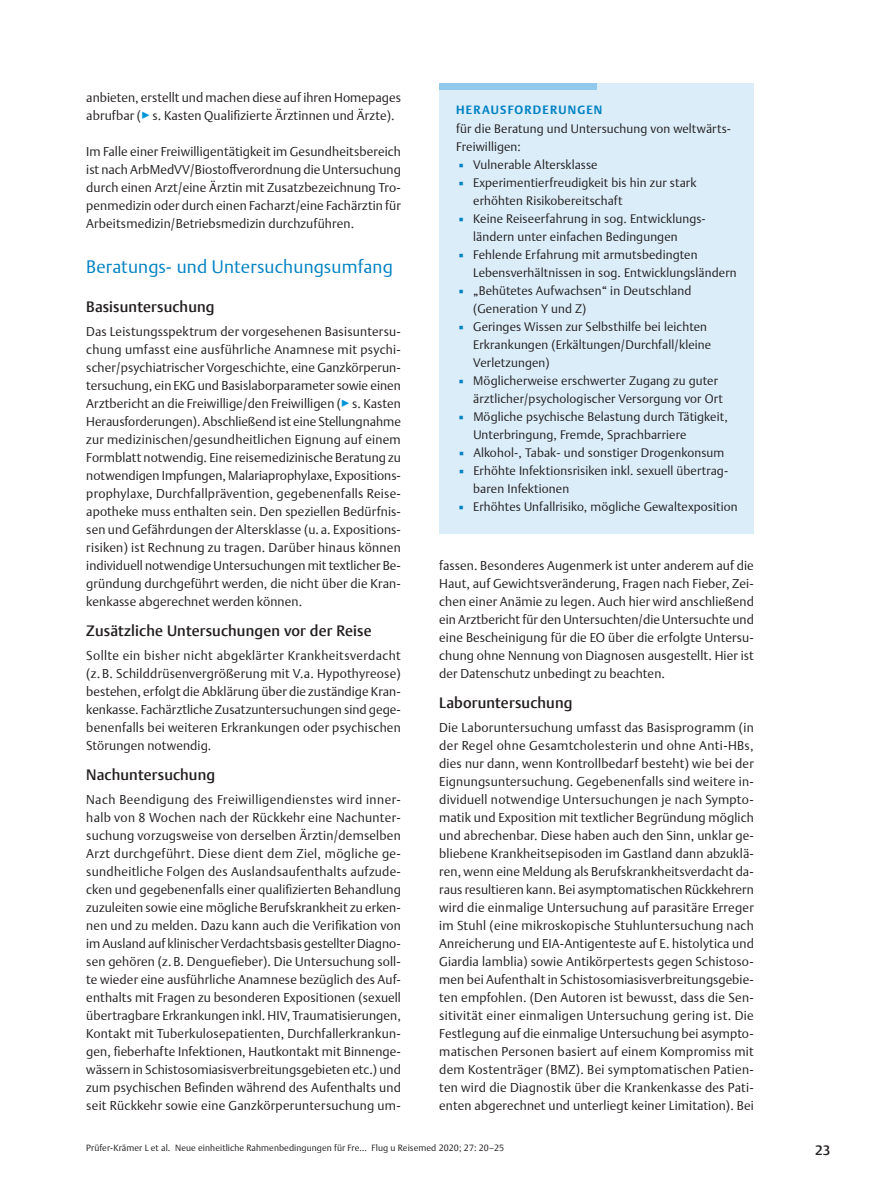
<style>
.page{position:relative;width:893px;height:1191px;background:#fff}
.page>*{position:absolute;margin:0;border:0;box-sizing:border-box;transform-origin:0 0}
.t1{font:300 18px "Thieme Argo 2011";letter-spacing:.01em;color:#0082c3}
.t2{font:500 15px "Thieme Argo 2011";letter-spacing:.01em;color:#231f20}
.t3{font:500 13.5px "Thieme Argo 2011";color:#231f20}
.t4{font:300 12.75px/18px "Thieme Argo 2011";letter-spacing:.01em;color:#231f20;text-align:justify}
.t5{font:300 12.3px/18px "Thieme Argo 2011";letter-spacing:.01em;color:#231f20}
.t6{font:700 12px "Thieme Argo 2011";letter-spacing:.1em;color:#0082c3}
.t7{font:300 9px "Thieme Argo 2011";letter-spacing:.01em;color:#231f20}
.s1{color:#0095d9}
.s2{color:#0082c3}
</style>
<div class="page">
<div style="left:439px;top:84px;width:315px;height:450px;background:#dbedf9"></div>
<div style="left:439px;top:84px;width:158px;height:6px;background:#91c9ed"></div>
<p class="t4" style="left:86px;top:88px;width:316px">anbieten, erstellt und machen diese auf ihren Homepages abrufbar (<span class="s1">▶</span>s. Kasten Qualifizierte Ärztinnen und Ärzte).</p>
<p class="t4" style="left:86px;top:142px;width:316px">Im Falle einer Freiwilligentätigkeit im Gesundheitsbereich ist nach ArbMedVV/Biostoffverordnung die Untersuchung durch einen Arzt/eine Ärztin mit Zusatzbezeichnung Tro&shy;penmedizin oder durch einen Facharzt/eine Fachärztin für Arbeitsmedizin/Betriebsmedizin durchzuführen.</p>
<p class="t1" style="left:86px;top:254px;width:308px">Beratungs- und Untersuchungsumfang</p>
<p class="t2" style="left:86px;top:297px;width:130px">Basisuntersuchung</p>
<p class="t4" style="left:86px;top:322px;width:316px">Das Leistungsspektrum der vorgesehenen Basisuntersu&shy;chung umfasst eine ausführliche Anamnese mit psychi&shy;scher/psychiatrischer Vorgeschichte, eine Ganzkörperun&shy;tersuchung, ein EKG und Basislaborparameter sowie einen Arztbericht an die Freiwillige/den Freiwilligen (<span class="s1">▶</span>s. Kasten Herausforderungen). Abschließend ist eine Stellungnahme zur medizinischen/gesundheitlichen Eignung auf einem Formblatt notwendig. Eine reisemedizinische Beratung zu notwendigen Impfungen, Malariaprophylaxe, Expositions&shy;prophylaxe, Durchfallprävention, gegebenenfalls Reise&shy;apotheke muss enthalten sein. Den speziellen Bedürfnis&shy;sen und Gefährdungen der Altersklasse (u. a. Expositions&shy;risiken) ist Rechnung zu tragen. Darüber hinaus können individuell notwendige Untersuchungen mit textlicher Be&shy;gründung durchgeführt werden, die nicht über die Kran&shy;kenkasse abgerechnet werden können.</p>
<p class="t2" style="left:86px;top:621px;width:287px">Zusätzliche Untersuchungen vor der Reise</p>
<p class="t4" style="left:86px;top:646px;width:316px">Sollte ein bisher nicht abgeklärter Krankheitsverdacht (z. B. Schilddrüsenvergrößerung mit V.a. Hypothyreose) bestehen, erfolgt die Abklärung über die zuständige Kran&shy;kenkasse. Fachärztliche Zusatzuntersuchungen sind gege&shy;benenfalls bei weiteren Erkrankungen oder psychischen Störungen notwendig.</p>
<p class="t2" style="left:86px;top:765px;width:130px">Nachuntersuchung</p>
<p class="t4" style="left:86px;top:790px;width:316px">Nach Beendigung des Freiwilligendienstes wird inner&shy;halb von 8 Wochen nach der Rückkehr eine Nachunter&shy;suchung vorzugsweise von derselben Ärztin/demselben Arzt durchgeführt. Diese dient dem Ziel, mögliche ge&shy;sundheitliche Folgen des Auslandsaufenthalts aufzude&shy;cken und gegebenenfalls einer qualifizierten Behandlung zuzuleiten sowie eine mögliche Berufskrankheit zu erken&shy;nen und zu melden. Dazu kann auch die Verifikation von im Ausland auf klinischer Verdachtsbasis gestellter Diagno&shy;sen gehören (z. B. Denguefieber). Die Untersuchung soll&shy;te wieder eine ausführliche Anamnese bezüglich des Auf&shy;enthalts mit Fragen zu besonderen Expositionen (sexuell übertragbare Erkrankungen inkl. HIV, Traumatisierungen, Kontakt mit Tuberkulosepatienten, Durchfallerkrankun&shy;gen, fieberhafte Infektionen, Hautkontakt mit Binnenge&shy;wässern in Schistosomiasisverbreitungsgebieten etc.) und zum psychischen Befinden während des Aufenthalts und seit Rückkehr sowie eine Ganzkörperuntersuchung um-</p>
<p class="t6" style="left:456px;top:101px;width:148px">HERAUSFORDERUNGEN</p>
<p class="t5" style="left:456px;top:120px;width:276px">für die Beratung und Untersuchung von weltwärts-<br>Freiwilligen:</p>
<p class="t5" style="left:456px;top:156px;width:143px"><span class="s2">▪</span> Vulnerable Altersklasse</p>
<p class="t5" style="left:473px;top:174px;width:225px;text-indent:-17px"><span class="s2">▪</span> Experimentierfreudigkeit bis hin zur stark erhöhten Risikobereitschaft</p>
<p class="t5" style="left:473px;top:210px;width:233px;text-indent:-17px"><span class="s2">▪</span> Keine Reiseerfahrung in sog. Entwicklungs&shy;ländern unter einfachen Bedingungen</p>
<p class="t5" style="left:473px;top:246px;width:265px;text-indent:-17px"><span class="s2">▪</span> Fehlende Erfahrung mit armutsbedingten<br>Lebensverhältnissen in sog. Entwicklungsländern</p>
<p class="t5" style="left:473px;top:282px;width:220px;text-indent:-17px"><span class="s2">▪</span> „Behütetes Aufwachsen“ in Deutschland (Generation Y und Z)</p>
<p class="t5" style="left:473px;top:318px;width:239px;text-indent:-17px"><span class="s2">▪</span> Geringes Wissen zur Selbsthilfe bei leichten<br>Erkrankungen (Erkältungen/Durchfall/kleine<br>Verletzungen)</p>
<p class="t5" style="left:473px;top:372px;width:251px;text-indent:-17px"><span class="s2">▪</span> Möglicherweise erschwerter Zugang zu guter ärztlicher/psychologischer Versorgung vor Ort</p>
<p class="t5" style="left:473px;top:408px;width:256px;text-indent:-17px"><span class="s2">▪</span> Mögliche psychische Belastung durch Tätigkeit,<br>Unterbringung, Fremde, Sprachbarriere</p>
<p class="t5" style="left:456px;top:444px;width:269px"><span class="s2">▪</span> Alkohol-, Tabak- und sonstiger Drogenkonsum</p>
<p class="t5" style="left:473px;top:461px;width:257px;text-indent:-17px"><span class="s2">▪</span> Erhöhte Infektionsrisiken inkl. sexuell übertrag&shy;baren Infektionen</p>
<p class="t5" style="left:456px;top:498px;width:283px"><span class="s2">▪</span> Erhöhtes Unfallrisiko, mögliche Gewaltexposition</p>
<p class="t4" style="left:439px;top:556px;width:316px">fassen. Besonderes Augenmerk ist unter anderem auf die Haut, auf Gewichtsveränderung, Fragen nach Fieber, Zei&shy;chen einer Anämie zu legen. Auch hier wird anschließend ein Arztbericht für den Untersuchten/die Untersuchte und eine Bescheinigung für die EO über die erfolgte Untersu&shy;chung ohne Nennung von Diagnosen ausgestellt. Hier ist der Datenschutz unbedingt zu beachten.</p>
<p class="t2" style="left:439px;top:693px;width:135px">Laboruntersuchung</p>
<p class="t4" style="left:439px;top:718px;width:316px">Die Laboruntersuchung umfasst das Basisprogramm (in der Regel ohne Gesamtcholesterin und ohne Anti-HBs, dies nur dann, wenn Kontrollbedarf besteht) wie bei der Eignungsuntersuchung. Gegebenenfalls sind weitere in&shy;dividuell notwendige Untersuchungen je nach Sympto&shy;matik und Exposition mit textlicher Begründung möglich und abrechenbar. Diese haben auch den Sinn, unklar ge&shy;bliebene Krankheitsepisoden im Gastland dann abzuklä&shy;ren, wenn eine Meldung als Berufskrankheitsverdacht da&shy;raus resultieren kann. Bei asymptomatischen Rückkehrern wird die einmalige Untersuchung auf parasitäre Erreger im Stuhl (eine mikroskopische Stuhluntersuchung nach Anreicherung und EIA-Antigenteste auf E. histolytica und Giardia lamblia) sowie Antikörpertests gegen Schistoso&shy;men bei Aufenthalt in Schistosomiasisverbreitungsgebie&shy;ten empfohlen. (Den Autoren ist bewusst, dass die Sen&shy;sitivität einer einmaligen Untersuchung gering ist. Die Festlegung auf die einmalige Untersuchung bei asympto&shy;matischen Personen basiert auf einem Kompromiss mit dem Kostenträger (BMZ). Bei symptomatischen Patien&shy;ten wird die Diagnostik über die Krankenkasse des Pati&shy;enten abgerechnet und unterliegt keiner Limitation). Bei</p>
<p class="t7" style="left:86px;top:1142px;width:419px">Prüfer-Krämer L et al. Neue einheitliche Rahmenbedingungen für Fre… Flug u Reisemed 2020; 27: 20–25</p>
<p class="t3" style="left:815px;top:1141px;width:17px">23</p>
</div>
